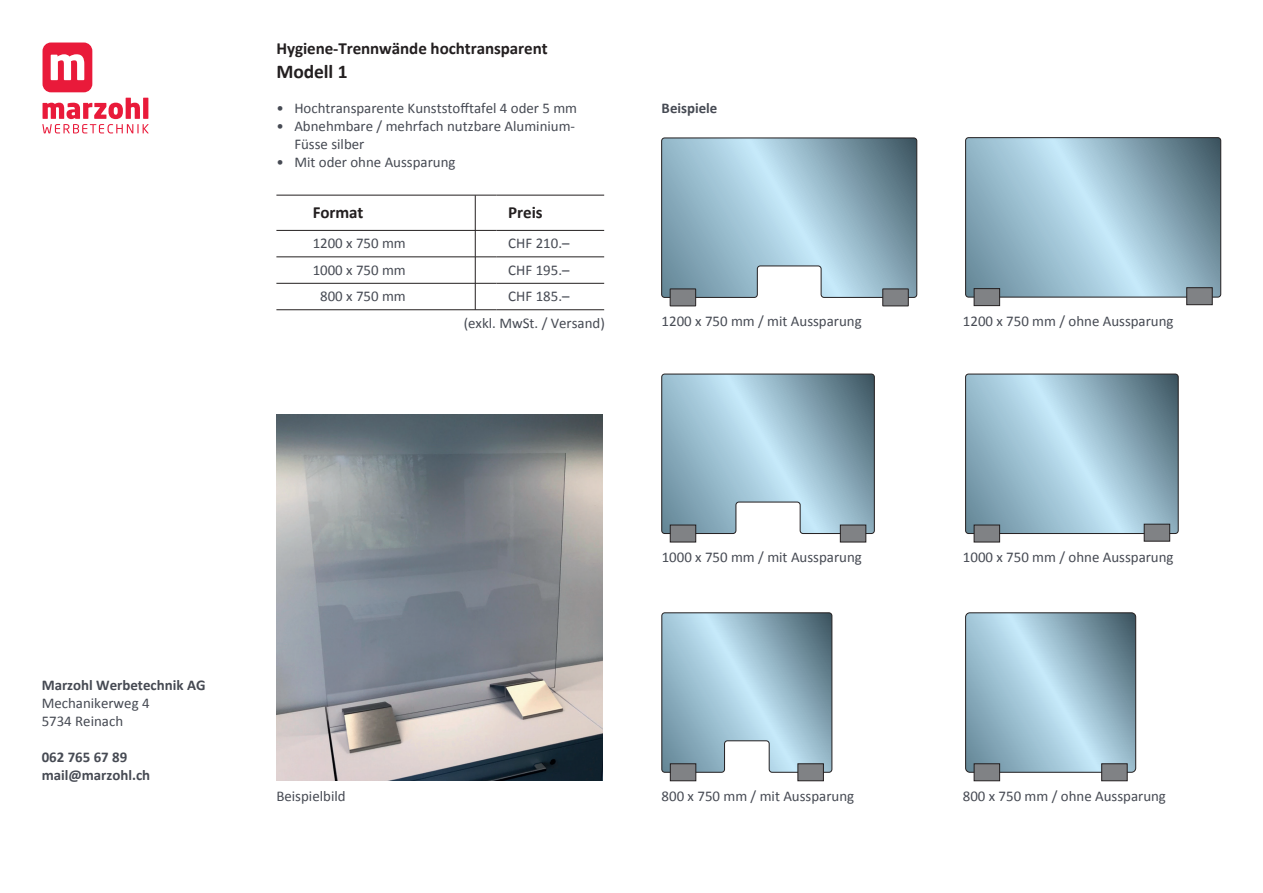
<style>
.page{position:relative;width:1263px;height:893px;background:#fff}
.page>*{position:absolute;margin:0;border:0;box-sizing:border-box;transform-origin:0 0}
.t1{font:700 19.5px "Calibri";letter-spacing:-.005em;color:#231f20}
.t2{font:700 16.95px "Calibri";letter-spacing:-.005em;color:#231f20}
.t3{font:14.85px/17.9px "Calibri";color:#464a53}
.t4{font:700 14.85px/17.9px "Calibri";color:#464a53}
</style>
<div class="page">
<div style="left:43px;top:43px;width:49px;height:49px;background:#e91a3a;border-radius:8px"></div>
<svg style="left:51px;top:54px;width:33px;height:26px"></svg>
<svg style="left:42px;top:98px;width:107px;height:35px"></svg>
<hr style="left:475px;top:195px;width:1px;height:35px;background:#231f20">
<hr style="left:276px;top:230px;width:220px;height:1px;background:#231f20">
<hr style="left:496px;top:230px;width:108px;height:1px;background:#231f20">
<hr style="left:276px;top:257px;width:220px;height:1px;background:#231f20">
<hr style="left:496px;top:257px;width:108px;height:1px;background:#231f20">
<hr style="left:276px;top:283px;width:220px;height:1px;background:#231f20">
<hr style="left:496px;top:283px;width:108px;height:1px;background:#231f20">
<svg style="left:475px;top:231px;width:1px;height:78px"></svg>
<hr style="left:276px;top:195px;width:220px;height:1px;background:#231f20">
<hr style="left:496px;top:195px;width:108px;height:1px;background:#231f20">
<hr style="left:276px;top:309px;width:220px;height:1px;background:#231f20">
<hr style="left:496px;top:309px;width:108px;height:1px;background:#231f20">
<svg style="left:967px;top:374px;width:211px;height:158px"></svg>
<div style="left:965px;top:374px;width:213px;height:160px;border:1px solid #231f20;border-radius:3px"></div>
<div style="left:974px;top:525px;width:26px;height:17px;background:#808285;border:1px solid #231f20"></div>
<div style="left:1144px;top:524px;width:26px;height:17px;background:#808285;border:1px solid #231f20"></div>
<svg style="left:661px;top:138px;width:256px;height:160px"></svg>
<div style="left:670px;top:289px;width:26px;height:17px;background:#808285"></div>
<div style="left:670px;top:289px;width:26px;height:17px;border:1px solid #231f20"></div>
<div style="left:883px;top:289px;width:25px;height:17px;background:#808285"></div>
<div style="left:883px;top:289px;width:25px;height:17px;border:1px solid #231f20"></div>
<svg style="left:965px;top:138px;width:256px;height:159px"></svg>
<div style="left:965px;top:138px;width:256px;height:159px;border:1px solid #231f20;border-radius:3px"></div>
<div style="left:974px;top:288px;width:26px;height:18px;background:#808285;border:1px solid #231f20"></div>
<div style="left:1186px;top:288px;width:26px;height:17px;background:#808285;border:1px solid #231f20"></div>
<svg style="left:661px;top:374px;width:213px;height:160px"></svg>
<div style="left:670px;top:525px;width:26px;height:17px;background:#808285;border:1px solid #231f20"></div>
<div style="left:840px;top:525px;width:26px;height:17px;background:#808285;border:1px solid #231f20"></div>
<svg style="left:662px;top:613px;width:170px;height:159px"></svg>
<div style="left:670px;top:764px;width:26px;height:17px;background:#808285;border:1px solid #231f20"></div>
<div style="left:798px;top:764px;width:25px;height:17px;background:#808285;border:1px solid #231f20"></div>
<svg style="left:965px;top:613px;width:171px;height:159px"></svg>
<div style="left:965px;top:613px;width:171px;height:159px;border:1px solid #231f20;border-radius:4px"></div>
<div style="left:974px;top:764px;width:26px;height:17px;background:#808285;border:1px solid #231f20"></div>
<div style="left:1101px;top:764px;width:26px;height:17px;background:#808285;border:1px solid #231f20"></div>
<img style="left:276px;top:415px;width:327px;height:366px">
<p class="t2" style="left:276px;top:38px;width:273px">Hygiene-Trennwände hochtransparent</p>
<h1 class="t1" style="left:276px;top:59px;width:73px">Modell 1</h1>
<p class="t3" style="left:276px;top:99px;width:302px">• Hochtransparente Kunststofftafel 4 oder 5 mm</p>
<p class="t3" style="left:294px;top:117px;width:282px;text-indent:-18px">• Abnehmbare / mehrfach nutzbare Aluminium-<br>Füsse silber</p>
<p class="t3" style="left:276px;top:152px;width:181px">• Mit oder ohne Aussparung</p>
<p class="t2" style="left:313px;top:202px;width:52px">Format</p>
<p class="t2" style="left:508px;top:202px;width:36px">Preis</p>
<p class="t3" style="left:313px;top:234px;width:95px">1200 x 750 mm</p>
<p class="t3" style="left:508px;top:234px;width:63px">CHF 210.–</p>
<p class="t3" style="left:313px;top:260px;width:95px">1000 x 750 mm</p>
<p class="t3" style="left:508px;top:260px;width:63px">CHF 195.–</p>
<p class="t3" style="left:320px;top:287px;width:87px">800 x 750 mm</p>
<p class="t3" style="left:464px;top:282px;width:143px;line-height:26.5px;text-indent:45px">CHF 185.– (exkl. MwSt. / Versand)</p>
<p class="t4" style="left:662px;top:99px;width:57px">Beispiele</p>
<p class="t3" style="left:662px;top:312px;width:202px">1200 x 750 mm / mit Aussparung</p>
<p class="t3" style="left:963px;top:311px;width:212px">1200 x 750 mm / ohne Aussparung</p>
<p class="t4" style="left:42px;top:676px;width:165px">Marzohl Werbetechnik AG</p>
<p class="t3" style="left:42px;top:694px;width:109px">Mechanikerweg 4<br>5734 Reinach</p>
<p class="t4" style="left:42px;top:747px;width:110px">062 765 67 89 mail@marzohl.ch</p>
<p class="t3" style="left:662px;top:548px;width:202px">1000 x 750 mm / mit Aussparung</p>
<p class="t3" style="left:963px;top:548px;width:212px">1000 x 750 mm / ohne Aussparung</p>
<p class="t3" style="left:276px;top:786px;width:71px">Beispielbild</p>
<p class="t3" style="left:662px;top:786px;width:194px">800 x 750 mm / mit Aussparung</p>
<p class="t3" style="left:963px;top:786px;width:205px">800 x 750 mm / ohne Aussparung</p>
</div>
